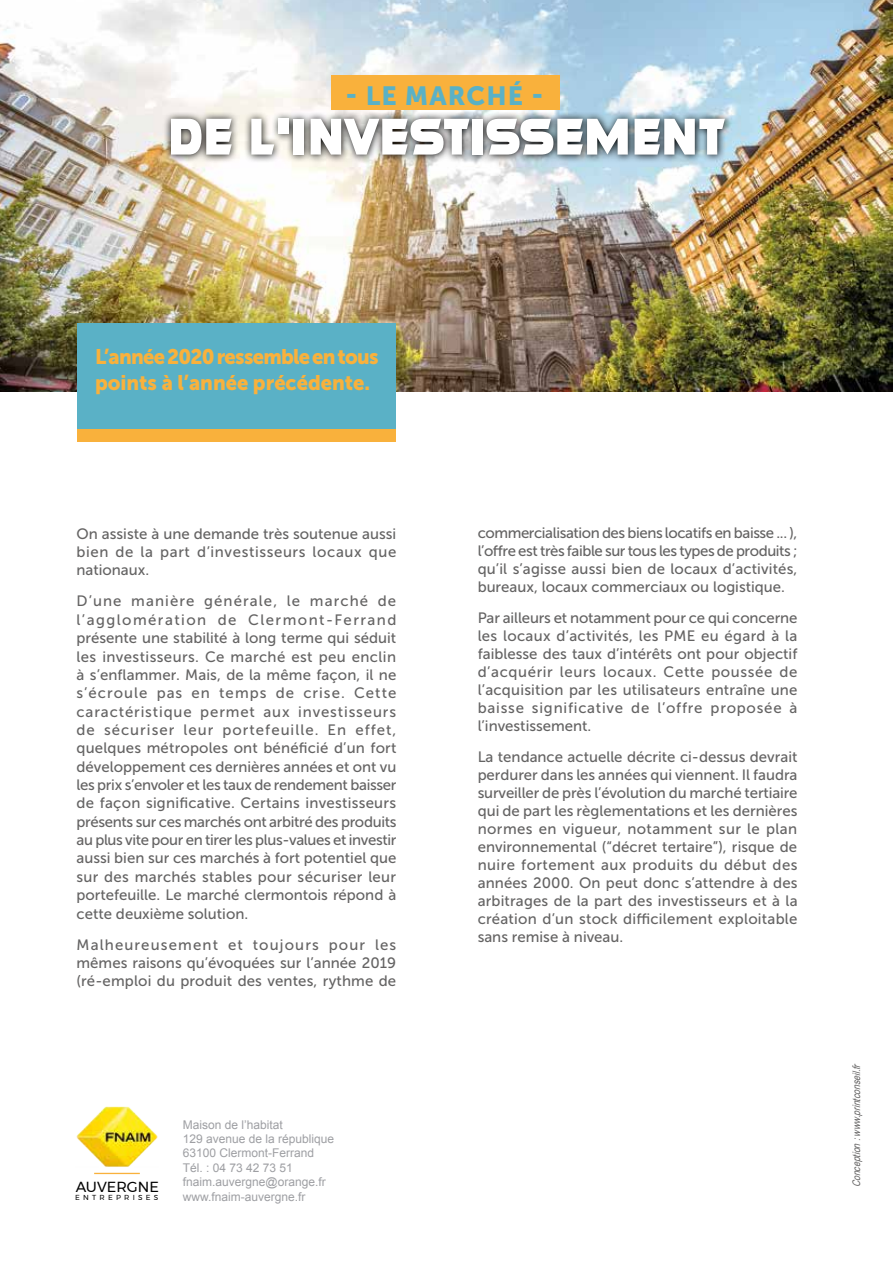
<style>
.page{position:relative;width:893px;height:1263px;background:#fff}
.page>*{position:absolute;margin:0;border:0;box-sizing:border-box;transform-origin:0 0}
.t1{font:52.35px "Modern Machine";letter-spacing:.025em;color:#fff}
.t2{font:26.25px "Museo Sans 900";letter-spacing:.04em;color:#5ab1c6}
.t3{font:21px/25.2px "Museo Sans 900";letter-spacing:-.035em;color:#f9b13c;scale:.95 1}
.t4{font:15px/18.3px "Museo Sans 500";color:#646363;text-align:justify}
.t5{font:14.55px "Montserrat";color:#000}
.t6{font:12px/14.4px "Arial";color:#9e9fa3}
.t7{font:italic 10.5px "Arial Narrow";color:#646363}
.t8{font:7.2px "Montserrat";letter-spacing:.45em;color:#000}
</style>
<div class="page">
<img style="left:0;top:0;width:893px;height:391px">
<div style="left:77px;top:324px;width:318px;height:106px;background:#5ab1c6"></div>
<div style="left:77px;top:429px;width:318px;height:13px;background:#f9b13c"></div>
<img style="left:163px;top:112px;width:570px;height:52px">
<div style="left:331px;top:75px;width:228px;height:34px;background:#f9b13c"></div>
<img style="left:76px;top:1106px;width:82px;height:61px">
<hr style="left:94px;top:1173px;width:46px;height:1px;background:#f9b13c">
<h2 class="t2" style="left:345px;top:80px;width:200px">- LE MARCHÉ -</h2>
<h1 class="t1" style="left:170px;top:101px;width:558px">DE L’INVESTISSEMENT</h1>
<h3 class="t3" style="left:95px;top:344px;width:300px">L’année 2020 ressemble en tous points à l’année précédente.</h3>
<p class="t4" style="left:77px;top:524px;width:321px">On assiste à une demande très soutenue aussi bien de la part d’investisseurs locaux que nationaux.</p>
<p class="t4" style="left:77px;top:592px;width:321px">D’une manière générale, le marché de l’agglomération de Clermont-Ferrand présente une stabilité à long terme qui séduit les investisseurs. Ce marché est peu enclin à s’enflammer. Mais, de la même façon, il ne s’écroule pas en temps de crise. Cette caractéristique permet aux investisseurs de sécuriser leur portefeuille. En effet, quelques métropoles ont bénéficié d’un fort développement ces dernières années et ont vu les prix s’envoler et les taux de rendement baisser de façon significative. Certains investisseurs présents sur ces marchés ont arbitré des produits au plus vite pour en tirer les plus-values et investir aussi bien sur ces marchés à fort potentiel que sur des marchés stables pour sécuriser leur portefeuille. Le marché clermontois répond à cette deuxième solution.</p>
<p class="t4" style="left:77px;top:935px;width:321px">Malheureusement et toujours pour les mêmes raisons qu’évoquées sur l’année 2019 (ré-emploi du produit des ventes, rythme de</p>
<p class="t5" style="left:76px;top:1175px;width:85px">AUVERGNE</p>
<p class="t8" style="left:75px;top:1192px;width:85px">ENTREPRISES</p>
<p class="t6" style="left:183px;top:1117px;width:153px">Maison de l’habitat<br>129 avenue de la république<br>63100 Clermont-Ferrand<br>Tél. : 04 73 42 73 51 fnaim.auvergne@orange.fr www.fnaim-auvergne.fr</p>
<p class="t4" style="left:478px;top:524px;width:321px">commercialisation des biens locatifs en baisse ... ), l’offre est très faible sur tous les types de produits ; qu’il s’agisse aussi bien de locaux d’activités, bureaux, locaux commerciaux ou logistique.</p>
<p class="t4" style="left:478px;top:609px;width:321px">Par ailleurs et notamment pour ce qui concerne les locaux d’activités, les PME eu égard à la faiblesse des taux d’intérêts ont pour objectif d’acquérir leurs locaux. Cette poussée de l’acquisition par les utilisateurs entraîne une baisse significative de l’offre proposée à l’investissement.</p>
<p class="t4" style="left:478px;top:748px;width:321px">La tendance actuelle décrite ci-dessus devrait perdurer dans les années qui viennent. Il faudra surveiller de près l’évolution du marché tertiaire qui de part les règlementations et les dernières normes en vigueur, notamment sur le plan environnemental (“décret tertaire”), risque de nuire fortement aux produits du début des années 2000. On peut donc s’attendre à des arbitrages de la part des investisseurs et à la création d’un stock difficilement exploitable sans remise à niveau.</p>
<p class="t7" style="left:849px;top:1187px;width:128px;rotate:-90deg">Conception:www.printconseil.fr</p>
</div>
